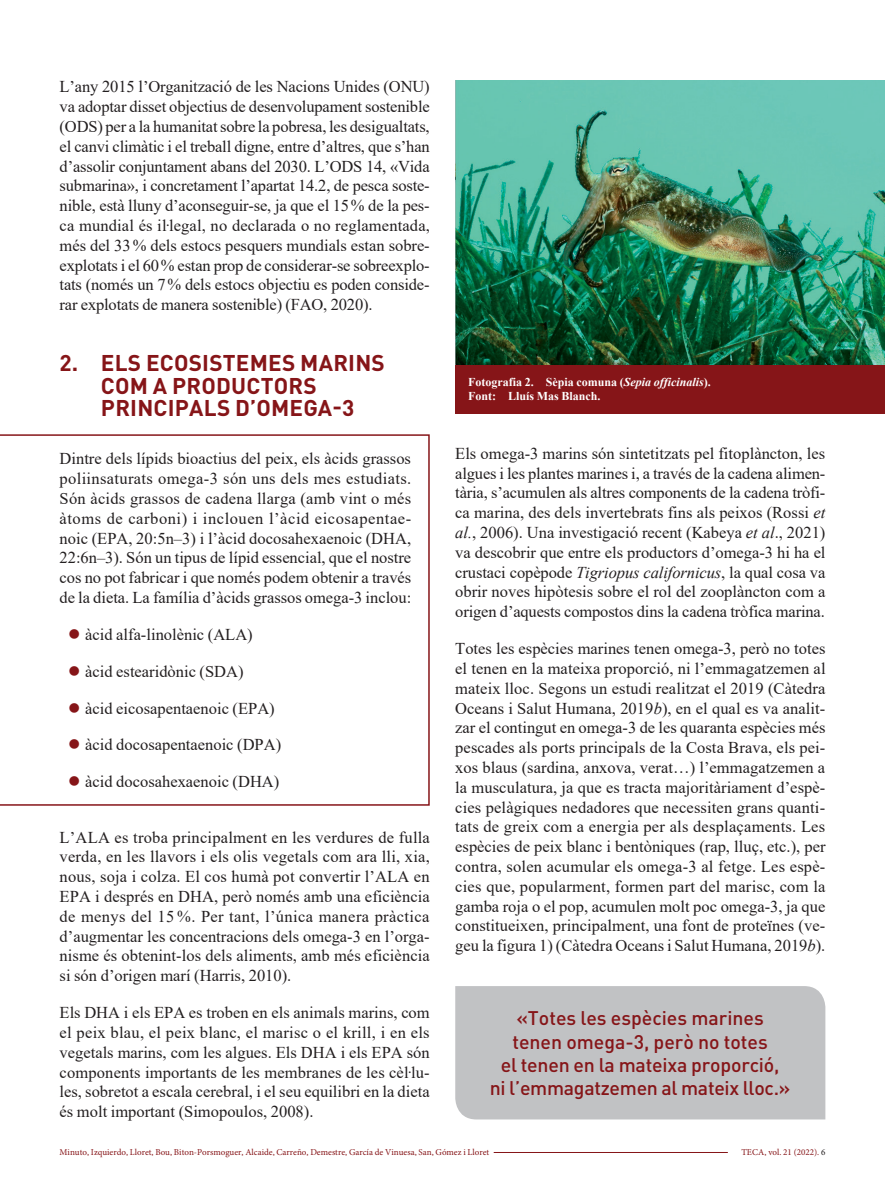
<style>
.page{position:relative;width:885px;height:1183px;background:#fff}
.page>*{position:absolute;margin:0;border:0;box-sizing:border-box;transform-origin:0 0}
.L1{font:700 22.5px/22.5px "DIN Pro";letter-spacing:.01em;color:#861518}
.Destacat{font:500 19.5px/23.4px "DIN Pro";letter-spacing:-.01em;color:#861518;text-align:center}
.Z{font:16.5px/19.8px "Times New Roman";color:#231f20;text-align:justify}
.Peus-blanc{font:700 12px/14.4px "Times New Roman";color:#fff}
.t1{font:9px "Minion Pro";color:#861518}
.s1{font-style:italic}
.s2{color:#231f20}
</style>
<div class="page">
<svg style="left:0;top:434px;width:429px;height:371px"></svg>
<img style="left:455px;top:81px;width:429px;height:284px">
<div style="left:455px;top:365px;width:429px;height:48px;background:#861518"></div>
<div style="left:455px;top:986px;width:370px;height:133px;background:#c1c2c4"></div>
<hr style="left:493px;top:1151px;width:234px;height:1px;background:#861518">
<svg style="left:69px;top:628px;width:10px;height:10px"></svg>
<svg style="left:69px;top:665px;width:10px;height:10px"></svg>
<svg style="left:69px;top:702px;width:10px;height:10px"></svg>
<svg style="left:69px;top:739px;width:10px;height:10px"></svg>
<svg style="left:69px;top:776px;width:10px;height:9px"></svg>
<p class="Z" style="left:60px;top:76px;width:372px">L’any 2015 l’Organització de les Nacions Unides (ONU) va adoptar disset objectius de desenvolupament sostenible (ODS) per a la humanitat sobre la pobresa, les desigualtats, el canvi climàtic i el treball digne, entre d’altres, que s’han d’assolir conjuntament abans del 2030. L’ODS 14, «Vida submarina», i concretament l’apartat 14.2, de pesca soste&shy;nible, està lluny d’aconseguir-se, ja que el 15% de la pes&shy;ca mundial és il·legal, no declarada o no reglamentada, més del 33% dels estocs pesquers mundials estan sobre&shy;explotats i el 60% estan prop de considerar-se sobreexplo&shy;tats (només un 7% dels estocs objectiu es poden conside&shy;rar explotats de manera sostenible) (FAO, 2020).</p>
<p class="L1" style="left:101px;top:351px;width:285px;text-indent:-41px">2. ELS ECOSISTEMES MARINS<br>COM A PRODUCTORS<br>PRINCIPALS D’OMEGA-3</p>
<p class="Z" style="left:60px;top:448px;width:353px">Dintre dels lípids bioactius del peix, els àcids grassos poliinsaturats omega-3 són uns dels mes estudiats.<br>Són àcids grassos de cadena llarga (amb vint o més àtoms de carboni) i inclouen l’àcid eicosapentae&shy;noic (EPA, 20:5n–3) i l’àcid docosahexaenoic (DHA, 22:6n–3). Són un tipus de lípid essencial, que el nostre cos no pot fabricar i que només podem obtenir a través de la dieta. La família d’àcids grassos omega-3 inclou:</p>
<p class="Z" style="left:85px;top:623px;width:169px">àcid alfa-linolènic (ALA)</p>
<p class="Z" style="left:85px;top:660px;width:160px">àcid estearidònic (SDA)</p>
<p class="Z" style="left:85px;top:697px;width:191px">àcid eicosapentaenoic (EPA)</p>
<p class="Z" style="left:85px;top:734px;width:198px">àcid docosapentaenoic (DPA)</p>
<p class="Z" style="left:85px;top:771px;width:196px">àcid docosahexaenoic (DHA)</p>
<p class="Z" style="left:60px;top:826px;width:372px">L’ALA es troba principalment en les verdures de fulla verda, en les llavors i els olis vegetals com ara lli, xia, nous, soja i colza. El cos humà pot convertir l’ALA en EPA i després en DHA, però només amb una eficiència de menys del 15 %. Per tant, l’única manera pràctica d’augmentar les concentracions dels omega-3 en l’orga&shy;nisme és obtenint-los dels aliments, amb més eficiència si són d’origen marí (Harris, 2010).</p>
<p class="Z" style="left:60px;top:1001px;width:371px">Els DHA i els EPA es troben en els animals marins, com el peix blau, el peix blanc, el marisc o el krill, i en els vegetals marins, com les algues. Els DHA i els EPA són components importants de les membranes de les cèl·lu&shy;les, sobretot a escala cerebral, i el seu equilibri en la dieta és molt important (Simopoulos, 2008).</p>
<p class="Peus-blanc" style="left:468px;top:374px;width:244px">Fotografia 2. Sèpia comuna (<span class="s1">Sepia officinalis</span>).<br>Font: Lluís Mas Blanch.</p>
<p class="Z" style="left:455px;top:442px;width:372px">Els omega-3 marins són sintetitzats pel fitoplàncton, les algues i les plantes marines i, a través de la cadena alimen&shy;tària, s’acumulen als altres components de la cadena tròfi&shy;ca marina, des dels invertebrats fins als peixos (Rossi <span class="s1">et al.</span>, 2006). Una investigació recent (Kabeya <span class="s1">et al</span>., 2021) va descobrir que entre els productors d’omega-3 hi ha el crustaci copèpode <span class="s1">Tigriopus californicus</span>, la qual cosa va obrir noves hipòtesis sobre el rol del zooplàncton com a origen d’aquests compostos dins la cadena tròfica marina.</p>
<p class="Z" style="left:455px;top:638px;width:372px">Totes les espècies marines tenen omega-3, però no totes el tenen en la mateixa proporció, ni l’emmagatzemen al mateix lloc. Segons un estudi realitzat el 2019 (Càtedra Oceans i Salut Humana, 2019<span class="s1">b</span>), en el qual es va analit&shy;zar el contingut en omega-3 de les quaranta espècies més pescades als ports principals de la Costa Brava, els pei&shy;xos blaus (sardina, anxova, verat…) l’emmagatzemen a la musculatura, ja que es tracta majoritàriament d’espè&shy;cies pelàgiques nedadores que necessiten grans quanti&shy;tats de greix com a energia per als desplaçaments. Les espècies de peix blanc i bentòniques (rap, lluç, etc.), per contra, solen acumular els omega-3 al fetge. Les espè&shy;cies que, popularment, formen part del marisc, com la gamba roja o el pop, acumulen molt poc omega-3, ja que constitueixen, principalment, una font de proteïnes (ve&shy;geu la figura 1) (Càtedra Oceans i Salut Humana, 2019<span class="s1">b</span>).</p>
<p class="Destacat" style="left:490px;top:1005px;width:302px">«Totes les espècies marines tenen omega-3, però no totes<br>el tenen en la mateixa proporció,<br>ni l’emmagatzemen al mateix lloc.»</p>
<p class="t1" style="left:60px;top:1145px;width:431px">Minuto, Izquierdo, Lloret, Bou, Biton-Porsmoguer, Alcaide, Carreño, Demestre, García de Vinuesa, San, Gómez i Lloret</p>
<p class="t1" style="left:741px;top:1145px;width:85px">TECA, vol. 21 (2022). <span class="s2">6</span></p>
</div>
